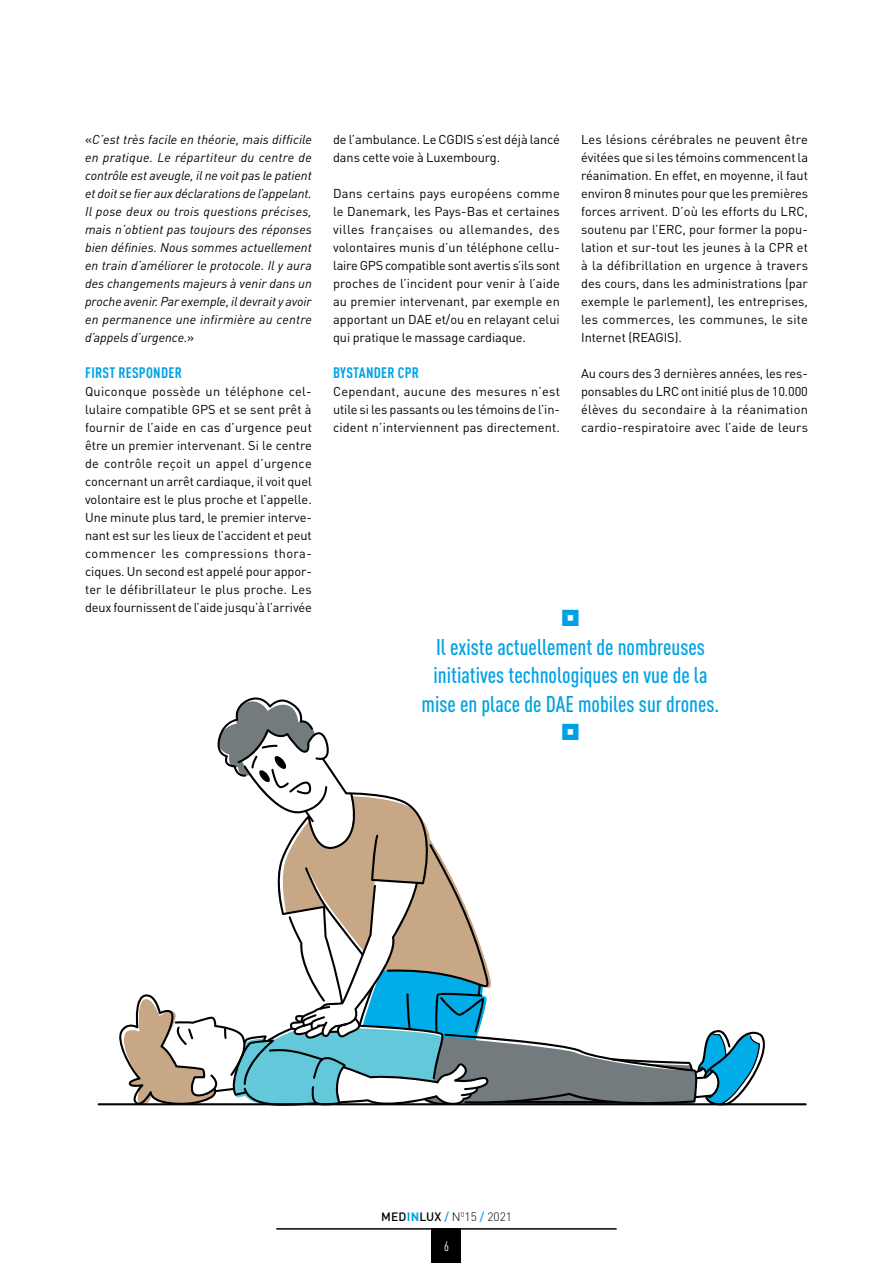
<style>
.page{position:relative;width:893px;height:1263px;background:#fff}
.page>*{position:absolute;margin:0;border:0;box-sizing:border-box;transform-origin:0 0}
.t1{font:500 condensed 22.5px/28.5px "DIN Pro";color:#00a1e4;text-align:center}
.t2{font:700 condensed 15px "DIN Pro";letter-spacing:.02em;color:#00a1e4}
.t3{font:condensed 13.5px "DIN Pro";color:#fff}
.t4{font:12.75px/18px "DIN Pro";letter-spacing:-.005em;color:#000;text-align:justify}
.t5{font:italic 12.75px/18px "DIN Pro";letter-spacing:.015em;color:#000;text-align:justify}
.t6{font:300 12px "DIN Pro";color:#000}
.s1{font-style:normal}
.s2{font-weight:500}
.s3{font-weight:700;color:#00a1e4}
.s4{font-weight:500;color:#00a1e4}
</style>
<div class="page">
<div style="left:432px;top:1229px;width:29px;height:34px;background:#000"></div>
<hr style="left:276px;top:1228px;width:341px;height:1px;background:#000">
<hr style="left:98px;top:1103px;width:709px;height:2px;background:#000">
<svg style="left:115px;top:697px;width:651px;height:409px"></svg>
<p class="t5" style="left:85px;top:129px;width:228px"><span class="s1">«</span>C’est très facile en théorie, mais difficile en pratique. Le répartiteur du centre de contrôle est aveugle, il ne voit pas le patient et doit se fier aux déclarations de l’appelant.<br>Il pose deux ou trois questions précises, mais n’obtient pas toujours des réponses bien définies. Nous sommes actuellement en train d’améliorer le protocole. Il y aura des changements majeurs à venir dans un proche avenir. Par exemple, il devrait y avoir en permanence une infirmière au centre d’appels d’urgence.<span class="s1">»</span></p>
<p class="t2" style="left:85px;top:361px;width:98px">FIRST RESPONDER</p>
<p class="t4" style="left:85px;top:381px;width:228px">Quiconque possède un téléphone cel&shy;lulaire compatible GPS et se sent prêt à fournir de l’aide en cas d’urgence peut être un premier intervenant. Si le centre de contrôle reçoit un appel d’urgence concernant un arrêt cardiaque, il voit quel volontaire est le plus proche et l’appelle.<br>Une minute plus tard, le premier interve&shy;nant est sur les lieux de l’accident et peut commencer les compressions thora&shy;ciques. Un second est appelé pour appor&shy;ter le défibrillateur le plus proche. Les deux fournissent de l’aide jusqu’à l’arrivée</p>
<p class="t4" style="left:333px;top:129px;width:228px">de l’ambulance. Le CGDIS s’est déjà lancé dans cette voie à Luxembourg.</p>
<p class="t4" style="left:333px;top:183px;width:228px">Dans certains pays européens comme le Danemark, les Pays-Bas et certaines villes françaises ou allemandes, des volontaires munis d’un téléphone cellu&shy;laire GPS compatible sont avertis s’ils sont proches de l’incident pour venir à l’aide au premier intervenant, par exemple en apportant un DAE et/ou en relayant celui qui pratique le massage cardiaque.</p>
<p class="t2" style="left:333px;top:361px;width:87px">BYSTANDER CPR</p>
<p class="t4" style="left:333px;top:381px;width:228px">Cependant, aucune des mesures n’est utile si les passants ou les témoins de l’in&shy;cident n’interviennent pas directement.</p>
<p class="t4" style="left:581px;top:129px;width:228px">Les lésions cérébrales ne peuvent être évitées que si les témoins commencent la réanimation. En effet, en moyenne, il faut environ 8 minutes pour que les premières forces arrivent. D’où les efforts du LRC, soutenu par l’ERC, pour former la popu&shy;lation et sur-tout les jeunes à la CPR et à la défibrillation en urgence à travers des cours, dans les administrations (par exemple le parlement), les entreprises, les commerces, les communes, le site Internet (REAGIS).</p>
<p class="t4" style="left:581px;top:363px;width:228px">Au cours des 3 dernières années, les res&shy;ponsables du LRC ont initié plus de 10.000 élèves du secondaire à la réanimation cardio-respiratoire avec l’aide de leurs</p>
<h1 class="t1" style="left:422px;top:631px;width:299px">Il existe actuellement de nombreuses initiatives technologiques en vue de la mise en place de DAE mobiles sur drones.</h1>
<p class="t6" style="left:381px;top:1207px;width:132px"><span class="s2">MED</span><span class="s3">IN</span><span class="s2">LUX</span> <span class="s4">/</span> N<sup>0</sup>15 <span class="s4">/</span> 2021</p>
<p class="t3" style="left:444px;top:1236px;width:6px">6</p>
</div>
